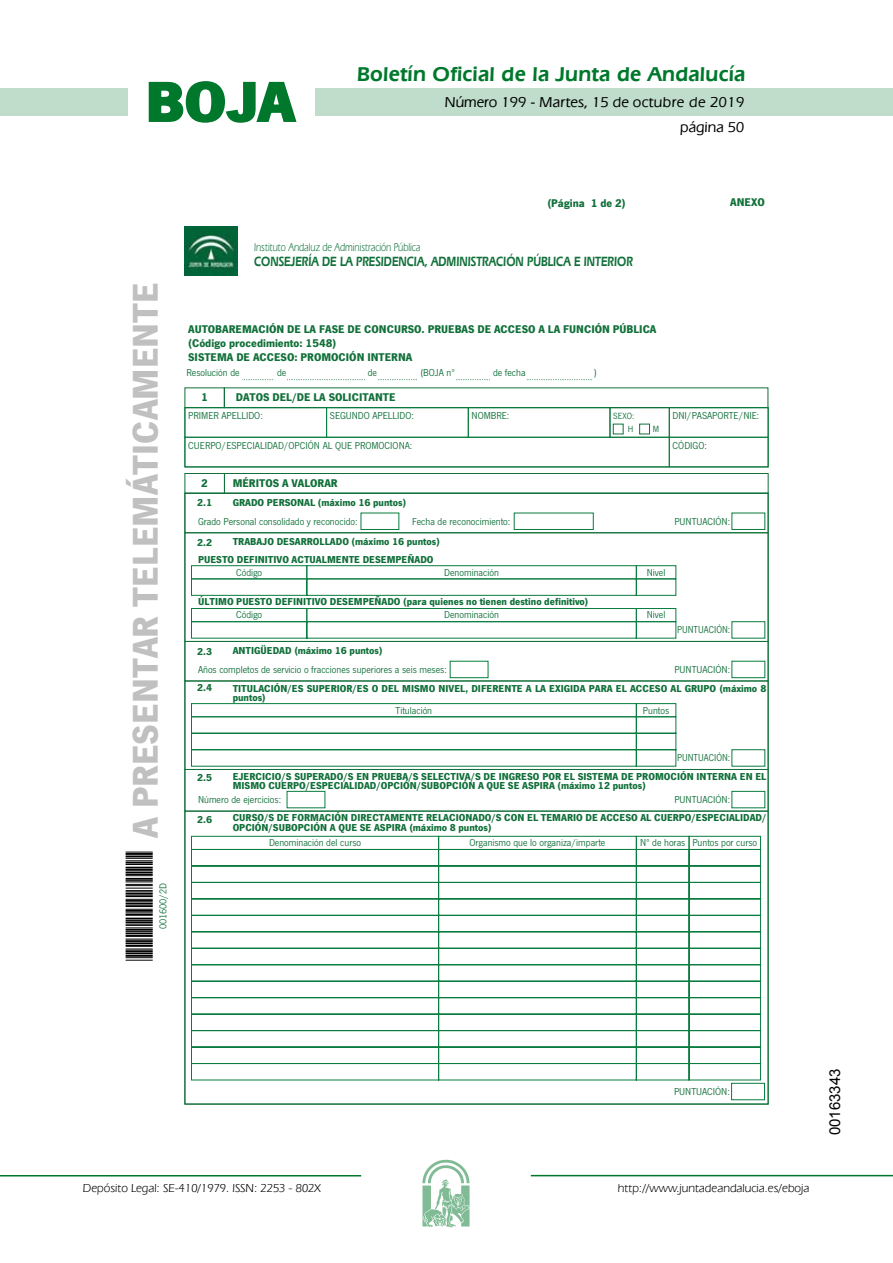
<style>
.page{position:relative;width:893px;height:1263px;background:#fff}
.page>*{position:absolute;margin:0;border:0;box-sizing:border-box;transform-origin:0 0}
.t1{font:700 57.75px "News Got T";color:#00782c;scale:1.14 1}
.t2{font:700 37.2px "News Got T";color:#c0c0c0}
.t3{font:600 21px "Eras IT Cby BT";letter-spacing:.01em;color:#00782c}
.t4{font:500 15px/24.5px "Eras IT Cby BT";color:#000;text-align:right}
.t5{font:15px "Arial";color:#000}
.t6{font:600 13.95px "Eras IT Cby BT";color:#11703a;scale:.8 1}
.t7{font:12px "Eras IT Cby BT";color:#000}
.t8{font:700 11.55px/14px "News Got T";color:#11703a}
.t9{font:11.55px "Eras IT Cby BT";color:#11703a;scale:.8 1}
.t10{font:700 10.5px/9.3px "News Got T";color:#11703a}
.t11{font:10.5px "News Got T";color:#11703a}
.t12{font:10.5px "News Got T";color:#11703a;scale:.95 1}
.t13{font:10.5px "News Got T";color:#10713a}
.t14{font:9.3px/12.9px "News Got T";color:#11703a;text-align:right}
</style>
<div class="page">
<div style="left:315px;top:88px;width:577px;height:28px;background:#bfddca"></div>
<div style="left:0;top:88px;width:128px;height:28px;background:#bfddca"></div>
<hr style="left:0;top:1175px;width:361px;height:2px;background:#00782c">
<svg style="left:422px;top:1159px;width:47px;height:68px"></svg>
<hr style="left:531px;top:1175px;width:361px;height:1px;background:#00782c">
<svg style="left:148px;top:81px;width:149px;height:42px"></svg>
<img style="left:185px;top:226px;width:52px;height:49px">
<svg style="left:242px;top:379px;width:31px;height:1px"></svg>
<svg style="left:287px;top:379px;width:78px;height:1px"></svg>
<svg style="left:378px;top:379px;width:39px;height:1px"></svg>
<svg style="left:456px;top:379px;width:34px;height:1px"></svg>
<svg style="left:527px;top:379px;width:65px;height:1px"></svg>
<div style="left:185px;top:407px;width:142px;height:30px;border:1px solid #097c3f"></div>
<div style="left:326px;top:407px;width:142px;height:30px;border:1px solid #097c3f"></div>
<div style="left:468px;top:407px;width:142px;height:30px;border:1px solid #097c3f"></div>
<div style="left:609px;top:407px;width:60px;height:31px;border:1px solid #11703a"></div>
<div style="left:613px;top:424px;width:10px;height:10px;border:1px solid #11703a"></div>
<div style="left:639px;top:424px;width:10px;height:10px;border:1px solid #11703a"></div>
<div style="left:669px;top:407px;width:99px;height:30px;border:1px solid #097c3f"></div>
<div style="left:185px;top:437px;width:484px;height:30px;border:1px solid #097c3f"></div>
<div style="left:669px;top:437px;width:99px;height:30px;border:1px solid #097c3f"></div>
<div style="left:184px;top:473px;width:41px;height:21px;border:1px solid #11703a"></div>
<div style="left:224px;top:473px;width:544px;height:21px;border:1px solid #11703a"></div>
<div style="left:185px;top:493px;width:583px;height:40px;border:1px solid #11703a"></div>
<div style="left:361px;top:513px;width:38px;height:17px;border:1px solid #097c3f"></div>
<div style="left:514px;top:513px;width:79px;height:17px;border:1px solid #097c3f"></div>
<div style="left:731px;top:513px;width:34px;height:17px;border:1px solid #097c3f"></div>
<div style="left:191px;top:566px;width:116px;height:13px;border:1px solid #097c3f"></div>
<div style="left:306px;top:566px;width:330px;height:13px;border:1px solid #097c3f"></div>
<div style="left:636px;top:566px;width:40px;height:13px;border:1px solid #097c3f"></div>
<svg style="left:191px;top:579px;width:485px;height:17px"></svg>
<div style="left:191px;top:608px;width:116px;height:14px;border:1px solid #097c3f"></div>
<div style="left:306px;top:608px;width:330px;height:14px;border:1px solid #097c3f"></div>
<div style="left:636px;top:608px;width:40px;height:14px;border:1px solid #097c3f"></div>
<svg style="left:191px;top:621px;width:485px;height:17px"></svg>
<div style="left:185px;top:641px;width:583px;height:40px;border:1px solid #11703a"></div>
<div style="left:450px;top:661px;width:38px;height:17px;border:1px solid #097c3f"></div>
<div style="left:731px;top:661px;width:34px;height:17px;border:1px solid #097c3f"></div>
<div style="left:191px;top:703px;width:445px;height:14px;border:1px solid #097c3f"></div>
<div style="left:636px;top:703px;width:40px;height:14px;border:1px solid #097c3f"></div>
<svg style="left:191px;top:716px;width:485px;height:51px"></svg>
<div style="left:185px;top:769px;width:583px;height:42px;border:1px solid #11703a"></div>
<div style="left:287px;top:791px;width:38px;height:17px;border:1px solid #097c3f"></div>
<div style="left:731px;top:791px;width:34px;height:17px;border:1px solid #097c3f"></div>
<div style="left:185px;top:811px;width:583px;height:293px;border:1px solid #11703a"></div>
<div style="left:191px;top:836px;width:248px;height:14px;border:1px solid #097c3f"></div>
<div style="left:438px;top:836px;width:198px;height:14px;border:1px solid #097c3f"></div>
<div style="left:636px;top:836px;width:53px;height:14px;border:1px solid #097c3f"></div>
<div style="left:689px;top:836px;width:71px;height:14px;border:1px solid #097c3f"></div>
<svg style="left:191px;top:849px;width:569px;height:231px"></svg>
<div style="left:731px;top:1083px;width:33px;height:17px;border:1px solid #097c3f"></div>
<svg style="left:126px;top:949px;width:27px;height:12px"></svg>
<hr style="left:126px;top:945px;width:27px;height:2px;background:#000">
<hr style="left:126px;top:942px;width:27px;height:2px;background:#000">
<svg style="left:126px;top:909px;width:27px;height:33px"></svg>
<hr style="left:126px;top:905px;width:27px;height:2px;background:#000">
<hr style="left:126px;top:903px;width:27px;height:2px;background:#000">
<svg style="left:126px;top:899px;width:27px;height:3px"></svg>
<hr style="left:126px;top:895px;width:27px;height:2px;background:#000">
<hr style="left:126px;top:893px;width:27px;height:2px;background:#000">
<svg style="left:126px;top:852px;width:27px;height:41px"></svg>
<h1 class="t1" style="left:145px;top:68px;width:133px">BOJA</h1>
<h3 class="t3" style="left:357px;top:62px;width:390px">Boletín Oficial de la Junta de Andalucía</h3>
<h3 class="t4" style="left:445px;top:90px;width:301px">Número 199 - Martes, 15 de octubre de 2019 página 50</h3>
<p class="t8" style="left:547px;top:196px;width:80px">(Página 1 de 2)</p>
<p class="t8" style="left:730px;top:195px;width:36px">ANEXO</p>
<h2 class="t2" style="left:123px;top:838px;width:558px;rotate:-90deg">A PRESENTAR TELEMÁTICAMENTE</h2>
<p class="t13" style="left:157px;top:929px;width:48px;rotate:-90deg">001600/2D</p>
<p class="t9" style="left:254px;top:241px;width:210px">Instituto Andaluz de Administración Pública</p>
<h3 class="t6" style="left:254px;top:253px;width:475px">CONSEJERÍA DE LA PRESIDENCIA, ADMINISTRACIÓN PÚBLICA E INTERIOR</h3>
<p class="t8" style="left:188px;top:322px;width:470px">AUTOBAREMACIÓN DE LA FASE DE CONCURSO. PRUEBAS DE ACCESO A LA FUNCIÓN PÚBLICA (Código procedimiento: 1548)<br>SISTEMA DE ACCESO: PROMOCIÓN INTERNA</p>
<p class="t11" style="left:186px;top:367px;width:55px">Resolución de</p>
<p class="t11" style="left:277px;top:367px;width:11px">de</p>
<p class="t11" style="left:368px;top:367px;width:11px">de</p>
<p class="t11" style="left:420px;top:367px;width:36px">(BOJA nº</p>
<p class="t11" style="left:493px;top:367px;width:34px">de fecha</p>
<p class="t11" style="left:594px;top:367px;width:4px">)</p>
<p class="t8" style="left:201px;top:391px;width:8px">1</p>
<p class="t8" style="left:236px;top:391px;width:161px">DATOS DEL/DE LA SOLICITANTE</p>
<p class="t11" style="left:188px;top:410px;width:76px">PRIMER APELLIDO:</p>
<p class="t11" style="left:330px;top:410px;width:86px">SEGUNDO APELLIDO:</p>
<p class="t11" style="left:471px;top:410px;width:39px">NOMBRE:</p>
<p class="t14" style="left:613px;top:410px;width:23px">SEXO:<br>H</p>
<p class="t14" style="left:652px;top:423px;width:8px">M</p>
<p class="t11" style="left:672px;top:410px;width:88px">DNI/PASAPORTE/NIE:</p>
<p class="t11" style="left:188px;top:440px;width:226px">CUERPO/ESPECIALIDAD/OPCIÓN AL QUE PROMOCIONA:</p>
<p class="t11" style="left:672px;top:440px;width:36px">CÓDIGO:</p>
<p class="t8" style="left:201px;top:476px;width:8px">2</p>
<p class="t8" style="left:233px;top:476px;width:106px">MÉRITOS A VALORAR</p>
<p class="t10" style="left:197px;top:498px;width:16px">2.1</p>
<p class="t10" style="left:233px;top:498px;width:175px">GRADO PERSONAL (máximo 16 puntos)</p>
<p class="t11" style="left:198px;top:515px;width:161px">Grado Personal consolidado y reconocido:</p>
<p class="t11" style="left:412px;top:515px;width:100px">Fecha de reconocimiento:</p>
<p class="t11" style="left:674px;top:515px;width:57px">PUNTUACIÓN:</p>
<p class="t10" style="left:197px;top:538px;width:16px">2.2</p>
<p class="t10" style="left:198px;top:533px;width:243px;line-height:17.2px;text-indent:35px">TRABAJO DESARROLLADO (máximo 16 puntos)<br>PUESTO DEFINITIVO ACTUALMENTE DESEMPEÑADO</p>
<p class="t11" style="left:236px;top:566px;width:28px">Código</p>
<p class="t11" style="left:444px;top:566px;width:56px">Denominación</p>
<p class="t11" style="left:646px;top:566px;width:20px">Nivel</p>
<p class="t10" style="left:198px;top:597px;width:392px">ÚLTIMO PUESTO DEFINITIVO DESEMPEÑADO (para quienes no tienen destino definitivo)</p>
<p class="t11" style="left:236px;top:609px;width:28px">Código</p>
<p class="t11" style="left:444px;top:609px;width:56px">Denominación</p>
<p class="t11" style="left:646px;top:609px;width:20px">Nivel</p>
<p class="t12" style="left:677px;top:624px;width:57px">PUNTUACIÓN:</p>
<p class="t10" style="left:197px;top:646px;width:16px">2.3</p>
<p class="t10" style="left:233px;top:646px;width:151px">ANTIGÜEDAD (máximo 16 puntos)</p>
<p class="t11" style="left:198px;top:664px;width:250px">Años completos de servicio o fracciones superiores a seis meses:</p>
<p class="t11" style="left:674px;top:664px;width:57px">PUNTUACIÓN:</p>
<p class="t10" style="left:197px;top:683px;width:16px">2.4</p>
<p class="t10" style="left:233px;top:683px;width:535px">TITULACIÓN/ES SUPERIOR/ES O DEL MISMO NIVEL, DIFERENTE A LA EXIGIDA PARA EL ACCESO AL GRUPO (máximo 8 puntos)</p>
<p class="t11" style="left:395px;top:704px;width:38px">Titulación</p>
<p class="t11" style="left:643px;top:704px;width:28px">Puntos</p>
<p class="t12" style="left:677px;top:752px;width:57px">PUNTUACIÓN:</p>
<p class="t10" style="left:197px;top:773px;width:16px">2.5</p>
<p class="t10" style="left:233px;top:771px;width:535px">EJERCICIO/S SUPERADO/S EN PRUEBA/S SELECTIVA/S DE INGRESO POR EL SISTEMA DE PROMOCIÓN INTERNA EN EL<br>MISMO CUERPO/ESPECIALIDAD/OPCIÓN/SUBOPCIÓN A QUE SE ASPIRA (máximo 12 puntos)</p>
<p class="t11" style="left:198px;top:794px;width:85px">Número de ejercicios:</p>
<p class="t11" style="left:674px;top:794px;width:57px">PUNTUACIÓN:</p>
<p class="t10" style="left:197px;top:815px;width:16px">2.6</p>
<p class="t10" style="left:233px;top:813px;width:535px">CURSO/S DE FORMACIÓN DIRECTAMENTE RELACIONADO/S CON EL TEMARIO DE ACCESO AL CUERPO/ESPECIALIDAD/<br>OPCIÓN/SUBOPCIÓN A QUE SE ASPIRA (máximo 8 puntos)</p>
<p class="t11" style="left:269px;top:837px;width:94px">Denominación del curso</p>
<p class="t11" style="left:469px;top:837px;width:137px">Organismo que lo organiza/imparte</p>
<p class="t11" style="left:640px;top:837px;width:119px">Nº de horas Puntos por curso</p>
<p class="t11" style="left:674px;top:1086px;width:57px">PUNTUACIÓN:</p>
<p class="t7" style="left:83px;top:1181px;width:239px">Depósito Legal: SE-410/1979. ISSN: 2253 - 802X</p>
<p class="t7" style="left:618px;top:1181px;width:193px">http://www.juntadeandalucia.es/eboja</p>
<h3 class="t5" style="left:825px;top:1135px;width:68px;rotate:-90deg">00163343</h3>
</div>
